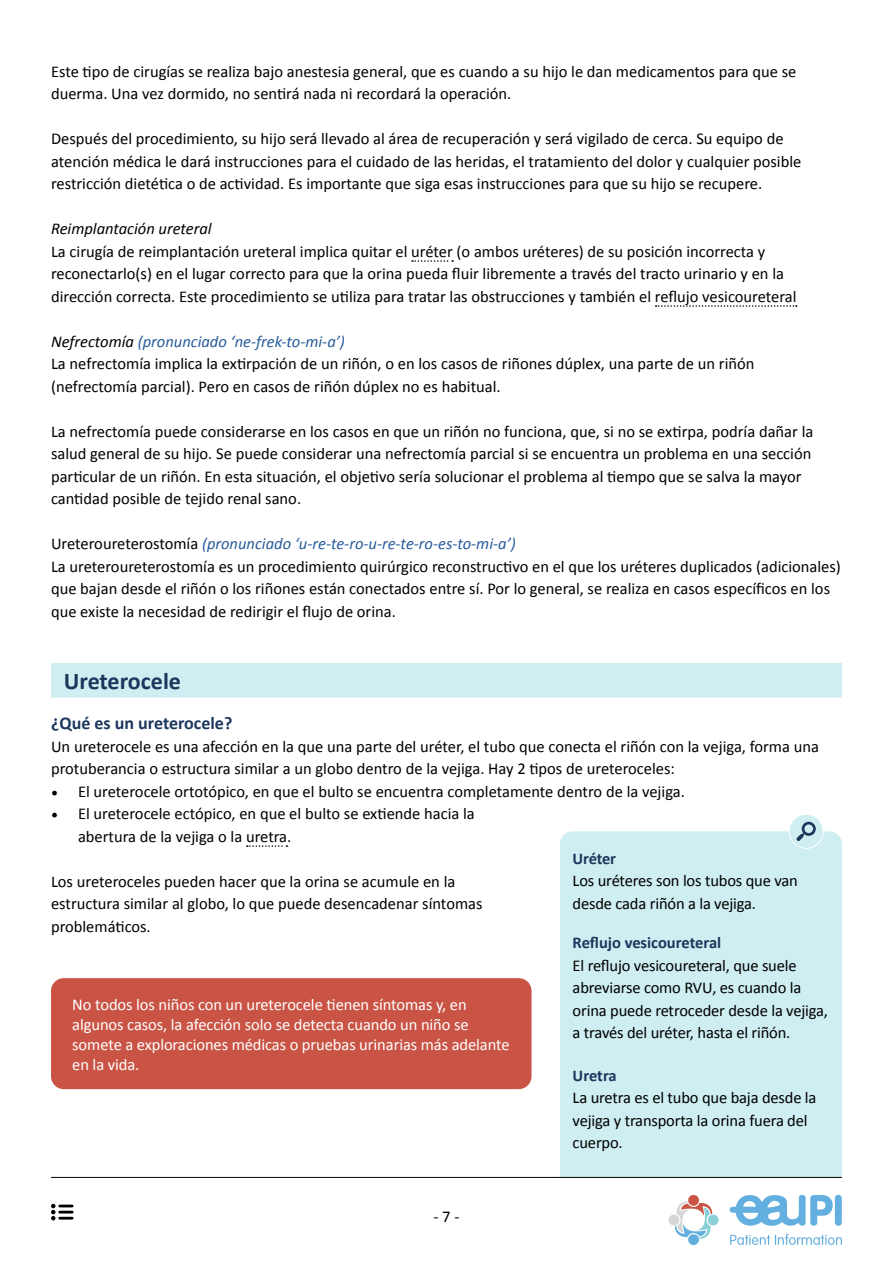
<style>
.page{position:relative;width:893px;height:1263px;background:#fff}
.page>*{position:absolute;margin:0;border:0;box-sizing:border-box;transform-origin:0 0}
.t1{font:700 24px "Calibri";color:#1c365c}
.t2{font:700 18px "Calibri";color:#1c365c}
.t3{font:16.5px/22.5px "Calibri";color:#000}
.t4{font:16.5px/19.8px "Calibri";letter-spacing:-.005em;color:#fff}
.t5{font:700 16.5px "Calibri";letter-spacing:-.005em;color:#1c365c}
.t6{font:italic 16.5px "Calibri";color:#000}
.s1{font-style:italic}
.s2{font-style:italic;color:#275b9b}
.s3{font-family:"Minion Pro";font-size:18px}
</style>
<div class="page">
<svg style="left:730px;top:1234px;width:112px;height:11px"></svg>
<svg style="left:730px;top:1195px;width:103px;height:31px"></svg>
<div style="left:835px;top:1195px;width:7px;height:31px;background:#63b0e0;border-radius:4px"></div>
<svg style="left:668px;top:1195px;width:51px;height:50px"></svg>
<svg style="left:412px;top:260px;width:41px;height:2px"></svg>
<svg style="left:656px;top:305px;width:141px;height:2px"></svg>
<div style="left:51px;top:663px;width:791px;height:21px;background:#cfeef1"></div>
<div style="left:51px;top:684px;width:791px;height:14px;background:#cfeef1"></div>
<svg style="left:247px;top:845px;width:40px;height:2px"></svg>
<div style="left:51px;top:978px;width:480px;height:111px;background:#c95445;border-radius:13px"></div>
<div style="left:560px;top:831px;width:282px;height:346px;background:#cfeef1"></div>
<div style="left:789px;top:814px;width:34px;height:34px;background:#cfeef1;border-radius:50%"></div>
<div style="left:789px;top:814px;width:34px;height:35px;border:1px solid #fff;border-radius:50%"></div>
<svg style="left:796px;top:822px;width:20px;height:19px"></svg>
<hr style="left:51px;top:1177px;width:791px;height:1px;background:#000">
<svg style="left:51px;top:1204px;width:21px;height:16px"></svg>
<p class="t3" style="left:51px;top:59px;width:747px">Este tipo de cirugías se realiza bajo anestesia general, que es cuando a su hijo le dan medicamentos para que se duerma. Una vez dormido, no sentirá nada ni recordará la operación.</p>
<p class="t3" style="left:51px;top:127px;width:752px">Después del procedimiento, su hijo será llevado al área de recuperación y será vigilado de cerca. Su equipo de atención médica le dará instrucciones para el cuidado de las heridas, el tratamiento del dolor y cualquier posible restricción dietética o de actividad. Es importante que siga esas instrucciones para que su hijo se recupere.</p>
<p class="t6" style="left:51px;top:217px;width:162px">Reimplantación ureteral</p>
<p class="t3" style="left:51px;top:239px;width:747px">La cirugía de reimplantación ureteral implica quitar el uréter (o ambos uréteres) de su posición incorrecta y reconectarlo(s) en el lugar correcto para que la orina pueda fluir libremente a través del tracto urinario y en la dirección correcta. Este procedimiento se utiliza para tratar las obstrucciones y también el reflujo vesicoureteral</p>
<p class="t3" style="left:51px;top:329px;width:705px"><span class="s1">Nefrectomía</span> <span class="s2">(pronunciado ‘ne-frek-to-mi-a’)<br></span>La nefrectomía implica la extirpación de un riñón, o en los casos de riñones dúplex, una parte de un riñón (nefrectomía parcial). Pero en casos de riñón dúplex no es habitual.</p>
<p class="t3" style="left:51px;top:419px;width:764px">La nefrectomía puede considerarse en los casos en que un riñón no funciona, que, si no se extirpa, podría dañar la salud general de su hijo. Se puede considerar una nefrectomía parcial si se encuentra un problema en una sección particular de un riñón. En esta situación, el objetivo sería solucionar el problema al tiempo que se salva la mayor cantidad posible de tejido renal sano.</p>
<p class="t3" style="left:51px;top:532px;width:791px">Ureteroureterostomía <span class="s2">(pronunciado ‘u-re-te-ro-u-re-te-ro-es-to-mi-a’)<br></span>La ureteroureterostomía es un procedimiento quirúrgico reconstructivo en el que los uréteres duplicados (adicionales) que bajan desde el riñón o los riñones están conectados entre sí. Por lo general, se realiza en casos específicos en los que existe la necesidad de redirigir el flujo de orina.</p>
<h1 class="t1" style="left:64px;top:664px;width:119px">Ureterocele</h1>
<p class="t2" style="left:51px;top:710px;width:183px">¿Qué es un ureterocele?</p>
<p class="t3" style="left:51px;top:734px;width:769px">Un ureterocele es una afección en la que una parte del uréter, el tubo que conecta el riñón con la vejiga, forma una protuberancia o estructura similar a un globo dentro de la vejiga. Hay 2 tipos de ureteroceles:</p>
<p class="t3" style="left:51px;top:779px;width:635px"><span class="s3">•</span> El ureterocele ortotópico, en que el bulto se encuentra completamente dentro de la vejiga.</p>
<p class="t3" style="left:78px;top:802px;width:398px;text-indent:-27px"><span class="s3">•</span> El ureterocele ectópico, en que el bulto se extiende hacia la abertura de la vejiga o la uretra.</p>
<p class="t3" style="left:51px;top:869px;width:433px">Los ureteroceles pueden hacer que la orina se acumule en la estructura similar al globo, lo que puede desencadenar síntomas problemáticos.</p>
<p class="t5" style="left:573px;top:846px;width:45px">Uréter</p>
<p class="t3" style="left:573px;top:869px;width:227px">Los uréteres son los tubos que van desde cada riñón a la vejiga.</p>
<p class="t5" style="left:573px;top:931px;width:150px">Reflujo vesicoureteral</p>
<p class="t3" style="left:573px;top:953px;width:257px">El reflujo vesicoureteral, que suele abreviarse como RVU, es cuando la orina puede retroceder desde la vejiga, a través del uréter, hasta el riñón.</p>
<p class="t5" style="left:573px;top:1063px;width:46px">Uretra</p>
<p class="t3" style="left:573px;top:1086px;width:245px">La uretra es el tubo que baja desde la vejiga y transporta la orina fuera del cuerpo.</p>
<p class="t4" style="left:72px;top:994px;width:439px">No todos los niños con un ureterocele tienen síntomas y, en algunos casos, la afección solo se detecta cuando un niño se somete a exploraciones médicas o pruebas urinarias más adelante en la vida.</p>
<p class="t3" style="left:433px;top:1204px;width:27px">- 7 -</p>
</div>
